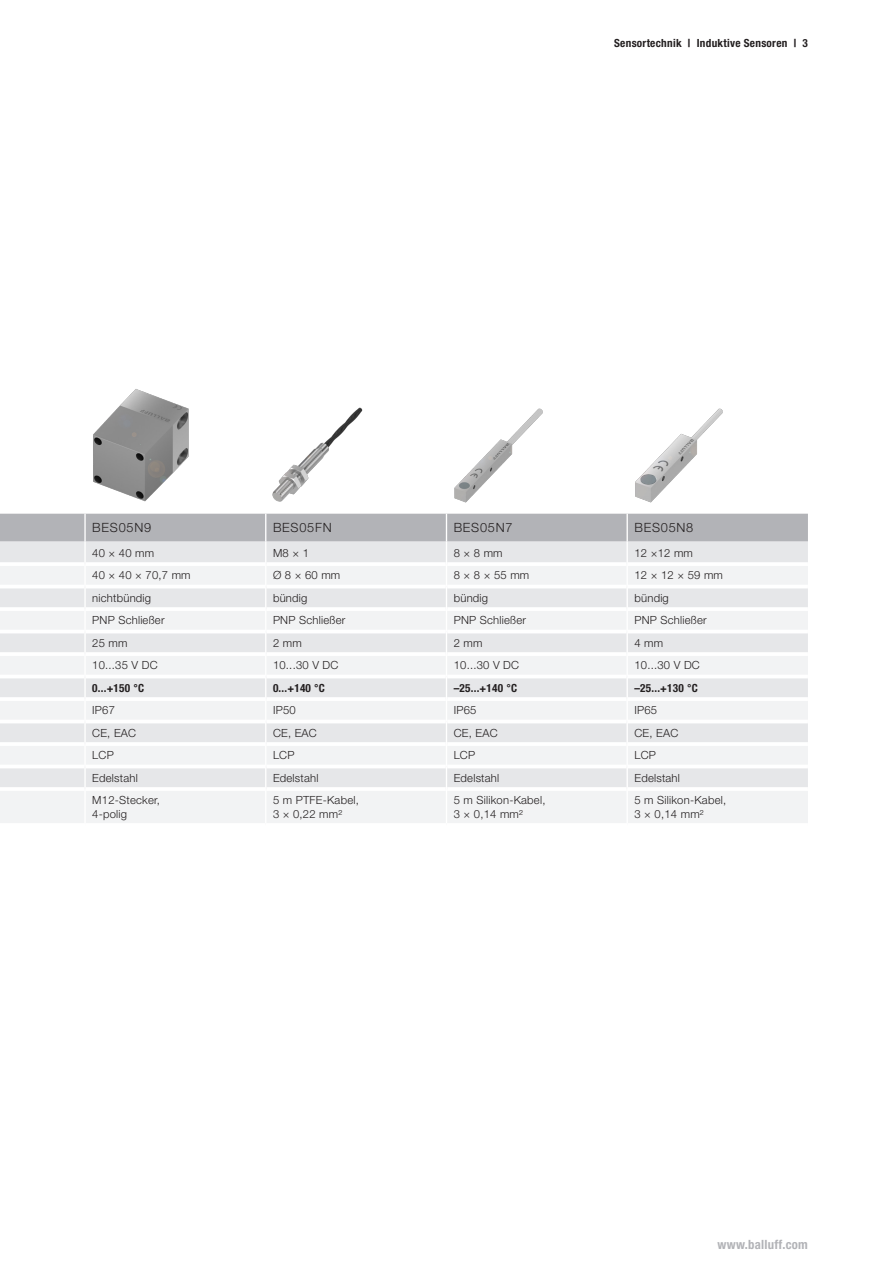
<style>
.page{position:relative;width:893px;height:1263px;background:#fff}
.page>*{position:absolute;margin:0;border:0;box-sizing:border-box;transform-origin:0 0}
.t1{font:300 12.75px "Helvetica Neue LT Pro";letter-spacing:.06em;color:#231f20}
.Headline_Overline_wh{font:700 condensed 12.75px "Helvetica Neue LT Pro";letter-spacing:.02em;color:#b2b3b7}
.t2{font:300 11.25px/13.5px "Helvetica Neue LT Pro";letter-spacing:.02em;color:#231f20}
.t3{font:700 condensed 11.25px "Helvetica Neue LT Pro";letter-spacing:.025em;color:#231f20}
</style>
<div class="page">
<div style="left:0;top:791px;width:808px;height:32px;background:#f2f3f4"></div>
<svg style="left:0;top:514px;width:808px;height:273px"></svg>
<hr style="left:626px;top:766px;width:2px;height:23px;background:#fff">
<hr style="left:84px;top:789px;width:2px;height:34px;background:#fff">
<hr style="left:265px;top:789px;width:1px;height:34px;background:#fff">
<hr style="left:446px;top:789px;width:1px;height:34px;background:#fff">
<hr style="left:626px;top:789px;width:2px;height:34px;background:#fff">
<img style="left:272px;top:407px;width:91px;height:95px">
<img style="left:454px;top:408px;width:89px;height:95px">
<img style="left:635px;top:408px;width:88px;height:95px">
<img style="left:93px;top:389px;width:96px;height:113px">
<p class="t3" style="left:614px;top:36px;width:195px">Sensortechnik | Induktive Sensoren | 3</p>
<p class="t1" style="left:92px;top:520px;width:60px">BES05N9</p>
<p class="t1" style="left:273px;top:520px;width:60px">BES05FN</p>
<p class="t1" style="left:454px;top:520px;width:60px">BES05N7</p>
<p class="t1" style="left:634px;top:520px;width:60px">BES05N8</p>
<p class="t2" style="left:92px;top:546px;width:63px">40 × 40 mm</p>
<p class="t2" style="left:273px;top:546px;width:38px">M8 × 1</p>
<p class="t2" style="left:454px;top:546px;width:50px">8 × 8 mm</p>
<p class="t2" style="left:634px;top:546px;width:60px">12 ×12 mm</p>
<p class="t2" style="left:92px;top:568px;width:100px">40 × 40 × 70,7 mm</p>
<p class="t2" style="left:273px;top:568px;width:69px">Ø 8 × 60 mm</p>
<p class="t2" style="left:454px;top:568px;width:77px">8 × 8 × 55 mm</p>
<p class="t2" style="left:634px;top:568px;width:90px">12 × 12 × 59 mm</p>
<p class="t2" style="left:92px;top:591px;width:60px">nichtbündig</p>
<p class="t2" style="left:273px;top:591px;width:36px">bündig</p>
<p class="t2" style="left:454px;top:591px;width:36px">bündig</p>
<p class="t2" style="left:634px;top:591px;width:36px">bündig</p>
<p class="t2" style="left:92px;top:613px;width:74px">PNP Schließer</p>
<p class="t2" style="left:273px;top:613px;width:74px">PNP Schließer</p>
<p class="t2" style="left:454px;top:613px;width:74px">PNP Schließer</p>
<p class="t2" style="left:634px;top:613px;width:74px">PNP Schließer</p>
<p class="t2" style="left:92px;top:636px;width:37px">25 mm</p>
<p class="t2" style="left:273px;top:636px;width:30px">2 mm</p>
<p class="t2" style="left:454px;top:636px;width:30px">2 mm</p>
<p class="t2" style="left:634px;top:636px;width:30px">4 mm</p>
<p class="t2" style="left:92px;top:658px;width:67px">10...35 V DC</p>
<p class="t2" style="left:273px;top:658px;width:67px">10...30 V DC</p>
<p class="t2" style="left:454px;top:658px;width:67px">10...30 V DC</p>
<p class="t2" style="left:634px;top:658px;width:67px">10...30 V DC</p>
<p class="t3" style="left:92px;top:681px;width:53px">0...+150 °C</p>
<p class="t3" style="left:273px;top:681px;width:53px">0...+140 °C</p>
<p class="t3" style="left:454px;top:681px;width:65px">–25...+140 °C</p>
<p class="t3" style="left:634px;top:681px;width:65px">–25...+130 °C</p>
<p class="t2" style="left:92px;top:703px;width:24px">IP67</p>
<p class="t2" style="left:273px;top:703px;width:24px">IP50</p>
<p class="t2" style="left:454px;top:703px;width:24px">IP65</p>
<p class="t2" style="left:634px;top:703px;width:24px">IP65</p>
<p class="t2" style="left:92px;top:726px;width:45px">CE, EAC</p>
<p class="t2" style="left:273px;top:726px;width:45px">CE, EAC</p>
<p class="t2" style="left:454px;top:726px;width:45px">CE, EAC</p>
<p class="t2" style="left:634px;top:726px;width:45px">CE, EAC</p>
<p class="t2" style="left:92px;top:748px;width:23px">LCP</p>
<p class="t2" style="left:273px;top:748px;width:23px">LCP</p>
<p class="t2" style="left:454px;top:748px;width:23px">LCP</p>
<p class="t2" style="left:634px;top:748px;width:23px">LCP</p>
<p class="t2" style="left:92px;top:771px;width:47px">Edelstahl</p>
<p class="t2" style="left:273px;top:771px;width:47px">Edelstahl</p>
<p class="t2" style="left:454px;top:771px;width:47px">Edelstahl</p>
<p class="t2" style="left:634px;top:771px;width:47px">Edelstahl</p>
<p class="t2" style="left:92px;top:793px;width:69px">M12-Stecker,<br>4-polig</p>
<p class="t2" style="left:273px;top:793px;width:87px">5 m PTFE-Kabel,<br>3 × 0,22 mm²</p>
<p class="t2" style="left:454px;top:793px;width:93px">5 m Silikon-Kabel,<br>3 × 0,14 mm²</p>
<p class="t2" style="left:634px;top:793px;width:93px">5 m Silikon-Kabel,<br>3 × 0,14 mm²</p>
<p class="Headline_Overline_wh" style="left:717px;top:1237px;width:92px">www.balluff.com</p>
</div>
